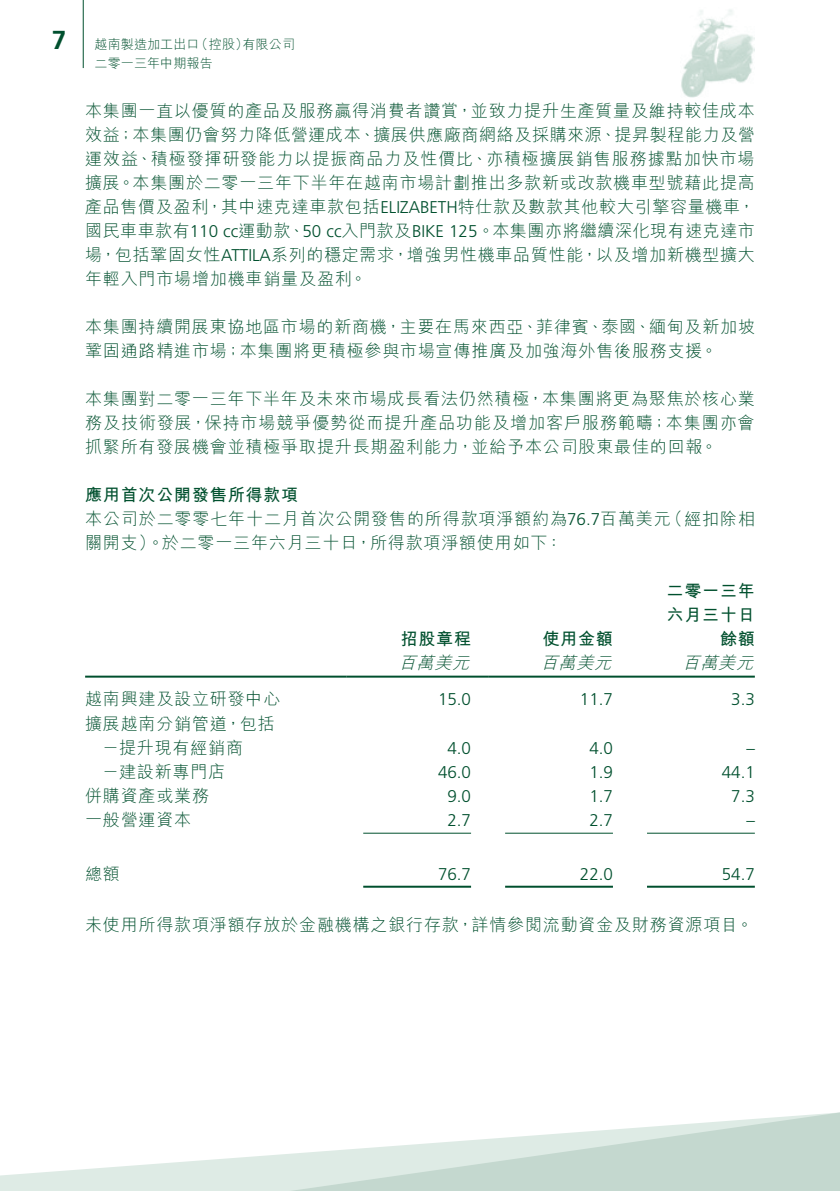
<style>
.page{position:relative;width:840px;height:1191px;background:#fff}
.page>*{position:absolute;margin:0;border:0;box-sizing:border-box;transform-origin:0 0}
.t1{font:700 26px "Frutiger LT Std";color:#00502e}
.Body_Text{font:300 17px/24px "M Hei HK";letter-spacing:.05em;color:#00502e}
.Body_Text-2{font:300 17px "Frutiger LT Std";color:#00502e}
.Body_Text-3{font:700 17px "M Hei HK";letter-spacing:.05em;color:#00502e}
.Heading_2{font:700 17px "M Hei HK";letter-spacing:.05em;color:#00502e}
.Body_Text-4{font:italic 300 17px "M Hei HK";color:#00502e}
.t2{font:300 13px/19px "M Hei HK";letter-spacing:.01em;color:#00502e}
.s1{font-family:"Frutiger LT Std"}
</style>
<div class="page">
<svg style="left:0;top:1168px;width:96px;height:23px;fill:#deebe5"></svg>
<svg style="left:96px;top:1112px;width:743px;height:79px"></svg>
<hr style="left:83px;top:0;width:1px;height:68px;background:#00502e">
<img style="left:681px;top:9px;width:73px;height:89px">
<hr style="left:85px;top:675px;width:261px;height:2px;background:#00502e">
<hr style="left:346px;top:675px;width:142px;height:2px;background:#00502e">
<hr style="left:488px;top:675px;width:141px;height:2px;background:#00502e">
<hr style="left:629px;top:675px;width:125px;height:2px;background:#00502e">
<hr style="left:363px;top:832px;width:108px;height:1px;background:#00502e">
<hr style="left:505px;top:832px;width:107px;height:1px;background:#00502e">
<hr style="left:646px;top:832px;width:108px;height:1px;background:#00502e">
<hr style="left:363px;top:885px;width:108px;height:2px;background:#00502e">
<hr style="left:505px;top:885px;width:107px;height:2px;background:#00502e">
<hr style="left:646px;top:885px;width:108px;height:2px;background:#00502e">
<h1 class="t1" style="left:52px;top:25px;width:16px">7</h1>
<p class="t2" style="left:195px;top:35px;width:55px">（控股）</p>
<p class="t2" style="left:94px;top:35px;width:120px">越南製造加工出口二零一三年中期報告</p>
<p class="t2" style="left:242px;top:35px;width:54px">有限公司</p>
<p class="Body_Text" style="left:85px;top:99px;width:671px;text-align:right">本集團一直以優質的產品及服務贏得消費者讚賞，並致力提升生產質量及維持較佳成本效益；本集團仍會努力降低營運成本、擴展供應廠商網絡及採購來源、提昇製程能力及營運效益、積極發揮研發能力以提振商品力及性價比、亦積極擴展銷售服務據點加快市場擴展。本集團於二零一三年下半年在越南市場計劃推出多款新或改款機車型號藉此提高產品售價及盈利，其中速克達車款包括<span class="s1">ELIZABETH</span>特仕款及數款其他較大引擎容量機車，<span class="s1">50 cc</span>入門款及<span class="s1">BIKE 125</span>。本集團亦將繼續深化現有速克達市</p>
<p class="Body_Text" style="left:85px;top:219px;width:671px">國民車車款有<span class="s1">110 cc</span>運動款、<br>場，包括鞏固女性<span class="s1">ATTILA</span>系列的穩定需求，增強男性機車品質性能，以及增加新機型擴大年輕入門市場增加機車銷量及盈利。</p>
<p class="Body_Text" style="left:85px;top:315px;width:671px">本集團持續開展東協地區市場的新商機，主要在馬來西亞、菲律賓、泰國、緬甸及新加坡鞏固通路精進市場；本集團將更積極參與市場宣傳推廣及加強海外售後服務支援。</p>
<p class="Body_Text" style="left:85px;top:387px;width:671px;text-align:justify">本集團對二零一三年下半年及未來市場成長看法仍然積極，本集團將更為聚焦於核心業務及技術發展，保持市場競爭優勢從而提升產品功能及增加客戶服務範疇；本集團亦會抓緊所有發展機會並積極爭取提升長期盈利能力，並給予本公司股東最佳的回報。</p>
<p class="Heading_2" style="left:85px;top:483px;width:214px">應用首次公開發售所得款項</p>
<p class="Body_Text" style="left:665px;top:507px;width:91px">（經扣除相</p>
<p class="Body_Text" style="left:85px;top:507px;width:587px">本公司於二零零七年十二月首次公開發售的所得款項淨額約為<span class="s1">76.7</span>百萬美元關開支）。於二零一三年六月三十日，所得款項淨額使用如下：</p>
<p class="Body_Text-3" style="left:400px;top:627px;width:72px">招股章程</p>
<p class="Body_Text-4" style="left:398px;top:654px;width:76px">百萬美元</p>
<p class="Body_Text-3" style="left:542px;top:627px;width:72px">使用金額</p>
<p class="Body_Text-4" style="left:540px;top:654px;width:76px">百萬美元</p>
<p class="Body_Text-3" style="left:666px;top:579px;width:90px">二零一三年</p>
<p class="Body_Text-3" style="left:666px;top:603px;width:90px">六月三十日</p>
<p class="Body_Text-3" style="left:719px;top:627px;width:36px">餘額</p>
<p class="Body_Text-4" style="left:682px;top:654px;width:76px">百萬美元</p>
<p class="Body_Text" style="left:85px;top:687px;width:197px">越南興建及設立研發中心</p>
<p class="Body_Text" style="left:85px;top:711px;width:191px">擴展越南分銷管道，包括</p>
<p class="Body_Text-2" style="left:438px;top:690px;width:34px">15.0</p>
<p class="Body_Text-2" style="left:579px;top:690px;width:34px">11.7</p>
<p class="Body_Text-2" style="left:730px;top:690px;width:25px">3.3</p>
<p class="Body_Text" style="left:102px;top:735px;width:142px">－提升現有經銷商</p>
<p class="Body_Text-2" style="left:447px;top:738px;width:25px">4.0</p>
<p class="Body_Text-2" style="left:589px;top:738px;width:25px">4.0</p>
<p class="Body_Text-2" style="left:746px;top:738px;width:10px">–</p>
<p class="Body_Text" style="left:102px;top:759px;width:125px">－建設新專門店</p>
<p class="Body_Text-2" style="left:438px;top:762px;width:34px">46.0</p>
<p class="Body_Text-2" style="left:589px;top:762px;width:25px">1.9</p>
<p class="Body_Text-2" style="left:721px;top:762px;width:34px">44.1</p>
<p class="Body_Text" style="left:85px;top:783px;width:125px">併購資產或業務</p>
<p class="Body_Text-2" style="left:447px;top:786px;width:25px">9.0</p>
<p class="Body_Text-2" style="left:589px;top:786px;width:25px">1.7</p>
<p class="Body_Text-2" style="left:730px;top:786px;width:25px">7.3</p>
<p class="Body_Text" style="left:85px;top:807px;width:108px">一般營運資本</p>
<p class="Body_Text-2" style="left:447px;top:810px;width:25px">2.7</p>
<p class="Body_Text-2" style="left:589px;top:810px;width:25px">2.7</p>
<p class="Body_Text-2" style="left:746px;top:810px;width:10px">–</p>
<p class="Body_Text" style="left:85px;top:861px;width:36px">總額</p>
<p class="Body_Text" style="left:85px;top:913px;width:669px">未使用所得款項淨額存放於金融機構之銀行存款，詳情參閱流動資金及財務資源項目。</p>
<p class="Body_Text-2" style="left:438px;top:864px;width:34px">76.7</p>
<p class="Body_Text-2" style="left:579px;top:864px;width:34px">22.0</p>
<p class="Body_Text-2" style="left:721px;top:864px;width:34px">54.7</p>
</div>
